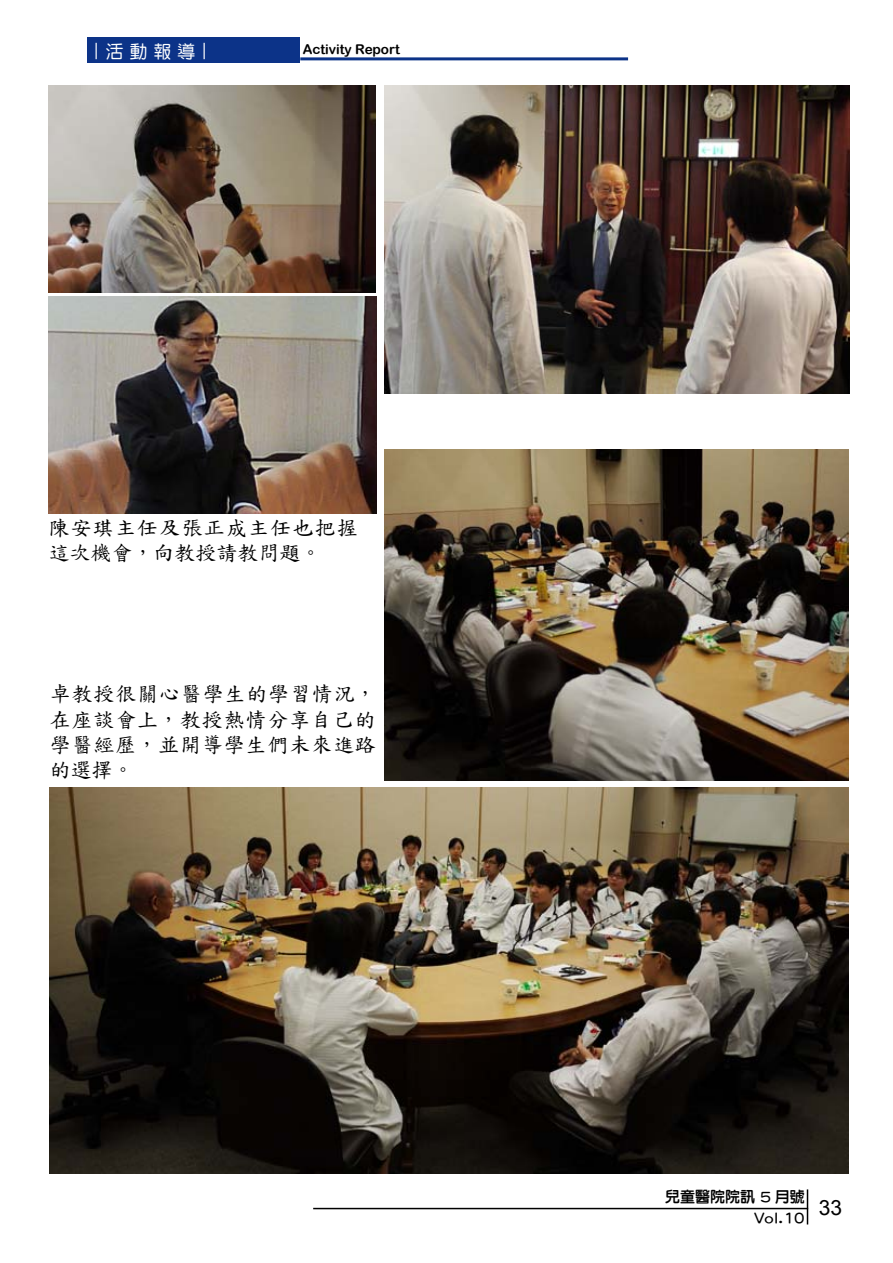
<style>
.page{position:relative;width:893px;height:1263px;background:#fff}
.page>*{position:absolute;margin:0;border:0;box-sizing:border-box;transform-origin:0 0}
.t1{font:21px/25.2px "DF Kai Shu SB Estd BF";letter-spacing:.04em;color:#000}
.t2{font:21px "Arial";color:#000}
.t3{font:18px "DF Yuan Std W5";color:#fff}
.t4{font:15px/21px "DF Li Yuan Std W7";color:#000;text-align:right}
.t5{font:13.5px "Arial Rounded MT Bold";color:#000}
</style>
<div class="page">
<img style="left:385px;top:450px;width:463px;height:330px">
<img style="left:384px;top:85px;width:465px;height:308px">
<img style="left:48px;top:85px;width:328px;height:207px">
<img style="left:50px;top:787px;width:798px;height:387px">
<div style="left:87px;top:38px;width:213px;height:25px;background:#0c3388"></div>
<hr style="left:300px;top:57px;width:328px;height:3px;background:#0c3388">
<hr style="left:807px;top:1189px;width:1px;height:35px;background:#000">
<hr style="left:313px;top:1208px;width:495px;height:1px;background:#000">
<img style="left:49px;top:296px;width:327px;height:217px">
<p class="t3" style="left:87px;top:60px;width:19px;rotate:-90deg">—</p>
<p class="t3" style="left:105px;top:41px;width:91px">活 動 報 導</p>
<p class="t3" style="left:195px;top:60px;width:19px;rotate:-90deg">—</p>
<p class="t5" style="left:303px;top:41px;width:99px">Activity Report</p>
<p class="t1" style="left:49px;top:515px;width:311px">陳安琪主任及張正成主任也把握這次機會，向教授請教問題。</p>
<p class="t1" style="left:50px;top:681px;width:339px">卓教授很關心醫學生的學習情況，在座談會上，教授熱情分享自己的學醫經歷，並開導學生們未來進路的選擇。</p>
<p class="t4" style="left:665px;top:1186px;width:141px">兒童醫院院訊 5 月號<br>Vol.10</p>
<p class="t2" style="left:819px;top:1194px;width:25px">33</p>
</div>
